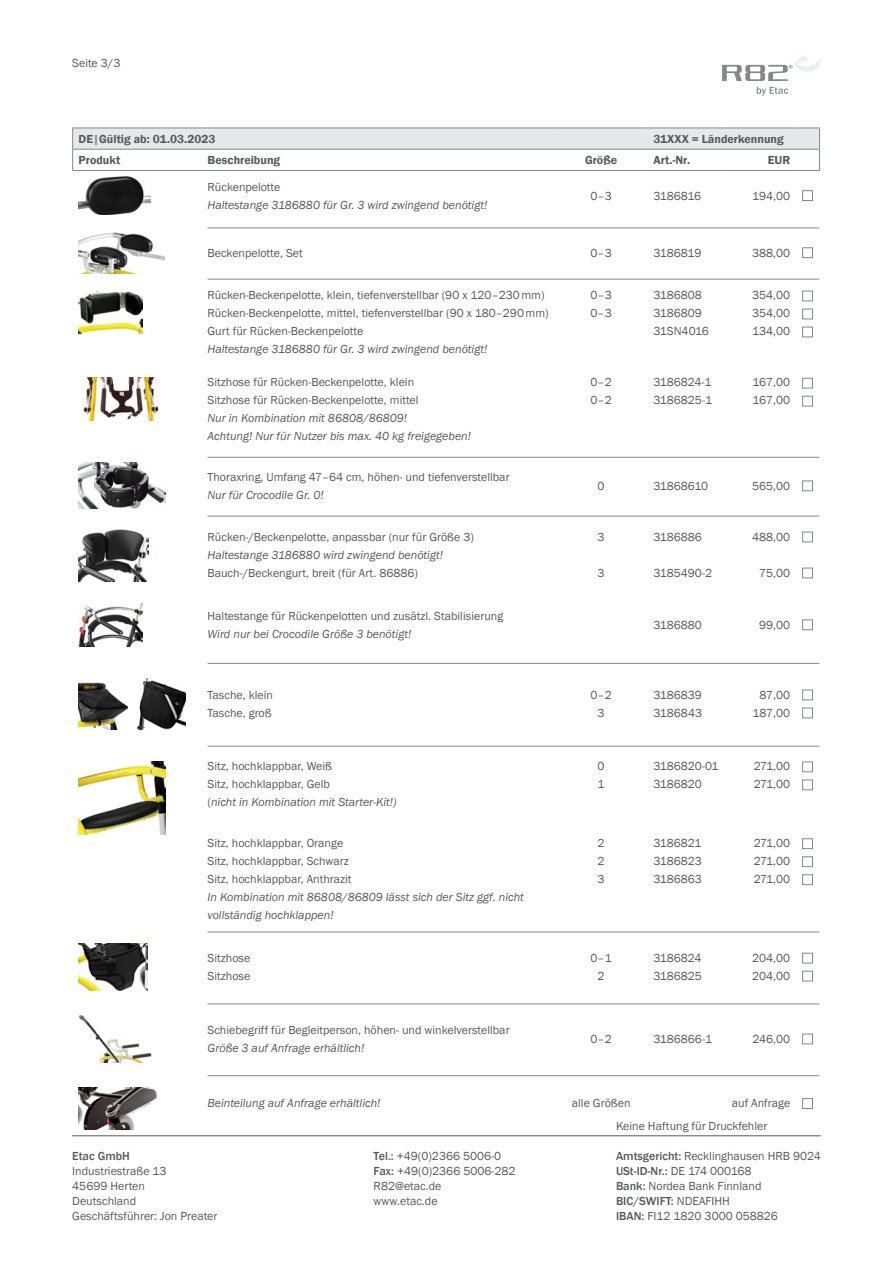
<style>
.page{position:relative;width:893px;height:1263px;background:#fff}
.page>*{position:absolute;margin:0;border:0;box-sizing:border-box;transform-origin:0 0}
.t1{font:12px/18px "Franklin Gothic";color:#58595b}
.t2{font:italic 12px/18px "Franklin Gothic";color:#58595b}
.t3{font:600 12px "Franklin Gothic";color:#58595b}
.t4{font:12px/18px "Franklin Gothic";letter-spacing:-.045em;color:#58595b}
.t5{font:500 12px "Franklin Gothic";color:#58595b}
.t6{font:12px "Franklin Gothic";letter-spacing:-.02em;color:#58595b}
.s1{color:#84888c}
.s2{font-style:italic}
.s3{font-weight:500}
</style>
<div class="page">
<svg style="left:722px;top:56px;width:99px;height:25px"></svg>
<svg style="left:757px;top:87px;width:31px;height:9px"></svg>
<svg style="left:72px;top:128px;width:748px;height:43px"></svg>
<img style="left:79px;top:176px;width:71px;height:39px">
<div style="left:802px;top:190px;width:11px;height:11px;border:1px solid #84888c"></div>
<img style="left:79px;top:232px;width:86px;height:42px">
<hr style="left:208px;top:228px;width:611px;height:1px;background:#84888c">
<div style="left:802px;top:247px;width:11px;height:11px;border:1px solid #84888c"></div>
<hr style="left:208px;top:279px;width:611px;height:1px;background:#84888c">
<img style="left:79px;top:291px;width:63px;height:43px">
<div style="left:802px;top:291px;width:11px;height:10px;border:1px solid #84888c"></div>
<div style="left:802px;top:309px;width:11px;height:10px;border:1px solid #84888c"></div>
<div style="left:802px;top:327px;width:11px;height:10px;border:1px solid #84888c"></div>
<img style="left:83px;top:378px;width:76px;height:43px">
<div style="left:802px;top:378px;width:11px;height:10px;border:1px solid #84888c"></div>
<div style="left:802px;top:396px;width:11px;height:10px;border:1px solid #84888c"></div>
<img style="left:79px;top:463px;width:86px;height:46px">
<hr style="left:208px;top:457px;width:611px;height:1px;background:#84888c">
<div style="left:802px;top:480px;width:11px;height:11px;border:1px solid #84888c"></div>
<hr style="left:208px;top:516px;width:611px;height:1px;background:#84888c">
<img style="left:79px;top:529px;width:70px;height:53px">
<div style="left:802px;top:532px;width:11px;height:10px;border:1px solid #84888c"></div>
<div style="left:802px;top:568px;width:11px;height:10px;border:1px solid #84888c"></div>
<img style="left:79px;top:603px;width:63px;height:43px">
<div style="left:802px;top:619px;width:11px;height:11px;border:1px solid #84888c"></div>
<hr style="left:208px;top:663px;width:611px;height:1px;background:#84888c">
<img style="left:79px;top:682px;width:49px;height:47px">
<img style="left:137px;top:679px;width:48px;height:50px">
<div style="left:802px;top:690px;width:11px;height:10px;border:1px solid #84888c"></div>
<div style="left:802px;top:708px;width:11px;height:10px;border:1px solid #84888c"></div>
<hr style="left:208px;top:746px;width:611px;height:1px;background:#84888c">
<img style="left:79px;top:761px;width:86px;height:73px">
<div style="left:802px;top:761px;width:11px;height:11px;border:1px solid #84888c"></div>
<div style="left:802px;top:779px;width:11px;height:11px;border:1px solid #84888c"></div>
<div style="left:802px;top:838px;width:11px;height:11px;border:1px solid #84888c"></div>
<div style="left:802px;top:856px;width:11px;height:11px;border:1px solid #84888c"></div>
<div style="left:802px;top:874px;width:11px;height:11px;border:1px solid #84888c"></div>
<hr style="left:208px;top:932px;width:611px;height:1px;background:#84888c">
<img style="left:79px;top:943px;width:69px;height:48px">
<div style="left:802px;top:953px;width:11px;height:10px;border:1px solid #84888c"></div>
<div style="left:802px;top:971px;width:11px;height:10px;border:1px solid #84888c"></div>
<hr style="left:208px;top:1003px;width:611px;height:1px;background:#84888c">
<img style="left:79px;top:1015px;width:73px;height:47px">
<div style="left:802px;top:1034px;width:11px;height:10px;border:1px solid #84888c"></div>
<hr style="left:208px;top:1075px;width:611px;height:1px;background:#84888c">
<img style="left:79px;top:1087px;width:78px;height:43px">
<div style="left:802px;top:1098px;width:11px;height:11px;border:1px solid #84888c"></div>
<hr style="left:72px;top:1135px;width:749px;height:1px;background:#58595b">
<p class="t1" style="left:72px;top:54px;width:50px">Seite 3/3</p>
<p class="t3" style="left:79px;top:131px;width:138px">DE<span class="s1">|</span>Gültig ab: 01.03.2023</p>
<p class="t3" style="left:653px;top:131px;width:132px">31XXX = Länderkennung</p>
<p class="t3" style="left:79px;top:153px;width:43px">Produkt</p>
<p class="t3" style="left:208px;top:153px;width:74px">Beschreibung</p>
<p class="t3" style="left:585px;top:153px;width:34px">Größe</p>
<p class="t3" style="left:653px;top:153px;width:38px">Art.-Nr.</p>
<p class="t3" style="left:768px;top:153px;width:24px">EUR</p>
<p class="t1" style="left:208px;top:178px;width:74px">Rückenpelotte</p>
<p class="t2" style="left:208px;top:196px;width:281px">Haltestange 3186880 für Gr. 3 wird zwingend benötigt!</p>
<p class="t1" style="left:591px;top:187px;width:23px">0–3</p>
<p class="t6" style="left:653px;top:188px;width:49px">3186816</p>
<p class="t1" style="left:752px;top:187px;width:39px">194,00</p>
<p class="t1" style="left:208px;top:244px;width:97px">Beckenpelotte, Set</p>
<p class="t1" style="left:591px;top:244px;width:23px">0–3</p>
<p class="t1" style="left:653px;top:244px;width:49px">3186819</p>
<p class="t1" style="left:752px;top:244px;width:40px">388,00</p>
<p class="t1" style="left:208px;top:286px;width:343px">Rücken-Beckenpelotte, klein, tiefenverstellbar (90 x 120–230mm)<br>Rücken-Beckenpelotte, mittel, tiefenverstellbar (90 x 180–290mm)<br>Gurt für Rücken-Beckenpelotte</p>
<p class="t2" style="left:208px;top:340px;width:281px">Haltestange 3186880 für Gr. 3 wird zwingend benötigt!</p>
<p class="t1" style="left:591px;top:286px;width:23px">0–3<br>0–3</p>
<p class="t1" style="left:653px;top:286px;width:57px">3186808<br>3186809<br>31SN4016</p>
<p class="t1" style="left:752px;top:286px;width:40px;text-align:justify">354,00<br>354,00<br>134,00</p>
<p class="t1" style="left:208px;top:373px;width:213px">Sitzhose für Rücken-Beckenpelotte, klein<br>Sitzhose für Rücken-Beckenpelotte, mittel</p>
<p class="t2" style="left:208px;top:409px;width:265px">Nur in Kombination mit 86808/86809!<br>Achtung! Nur für Nutzer bis max. 40 kg freigegeben!</p>
<p class="t1" style="left:208px;top:468px;width:304px">Thoraxring, Umfang 47–64 cm, höhen- und tiefenverstellbar</p>
<p class="t2" style="left:208px;top:486px;width:118px">Nur für Crocodile Gr. 0!</p>
<p class="t1" style="left:208px;top:528px;width:268px">Rücken-/Beckenpelotte, anpassbar (nur für Größe 3)</p>
<p class="t2" style="left:208px;top:546px;width:237px">Haltestange 3186880 wird zwingend benötigt!</p>
<p class="t1" style="left:208px;top:564px;width:212px">Bauch-/Beckengurt, breit (für Art. 86886)</p>
<p class="t1" style="left:208px;top:607px;width:297px">Haltestange für Rückenpelotten und zusätzl. Stabilisierung</p>
<p class="t2" style="left:208px;top:625px;width:205px">Wird nur bei Crocodile Größe 3 benötigt!</p>
<p class="t1" style="left:591px;top:373px;width:23px">0–2<br>0–2</p>
<p class="t1" style="left:653px;top:373px;width:60px">3186824-1<br>3186825-1</p>
<p class="t1" style="left:752px;top:373px;width:39px">167,00<br>167,00</p>
<p class="t1" style="left:598px;top:477px;width:9px">0</p>
<p class="t1" style="left:653px;top:477px;width:56px">31868610</p>
<p class="t1" style="left:752px;top:477px;width:40px">565,00</p>
<p class="t1" style="left:598px;top:528px;width:9px">3</p>
<p class="t1" style="left:598px;top:564px;width:9px">3</p>
<p class="t1" style="left:653px;top:528px;width:50px">3186886</p>
<p class="t1" style="left:653px;top:564px;width:60px">3185490-2</p>
<p class="t1" style="left:752px;top:528px;width:40px">488,00</p>
<p class="t1" style="left:759px;top:564px;width:33px">75,00</p>
<p class="t1" style="left:653px;top:616px;width:50px">3186880</p>
<p class="t1" style="left:759px;top:616px;width:33px">99,00</p>
<p class="t1" style="left:208px;top:686px;width:67px">Tasche, klein<br>Tasche, groß</p>
<p class="t1" style="left:591px;top:686px;width:23px;text-align:center">0–2<br>3</p>
<p class="t1" style="left:653px;top:686px;width:50px">3186839<br>3186843</p>
<p class="t1" style="left:753px;top:686px;width:39px;text-align:center">87,00<br>187,00</p>
<p class="t1" style="left:208px;top:757px;width:191px">Sitz, hochklappbar, Weiß<br>Sitz, hochklappbar, Gelb<br>(<span class="s2">nicht in Kombination mit Starter-Kit!)</span></p>
<p class="t1" style="left:598px;top:757px;width:9px">0<br>1</p>
<p class="t1" style="left:653px;top:757px;width:67px">3186820-01<br>3186820</p>
<p class="t4" style="left:754px;top:757px;width:38px">271,00<br>271,00</p>
<p class="t1" style="left:208px;top:834px;width:146px">Sitz, hochklappbar, Orange<br>Sitz, hochklappbar, Schwarz<br>Sitz, hochklappbar, Anthrazit</p>
<p class="t2" style="left:208px;top:888px;width:318px">In Kombination mit 86808/86809 lässt sich der Sitz ggf. nicht vollständig hochklappen!</p>
<p class="t1" style="left:598px;top:834px;width:9px;text-align:justify">2<br>2<br>3</p>
<p class="t1" style="left:653px;top:834px;width:50px;text-align:justify">3186821<br>3186823<br>3186863</p>
<p class="t1" style="left:754px;top:834px;width:38px;text-align:justify">271,00<br>271,00<br>271,00</p>
<p class="t1" style="left:208px;top:949px;width:44px">Sitzhose<br>Sitzhose</p>
<p class="t1" style="left:591px;top:949px;width:23px;text-align:center">0–1<br>2</p>
<p class="t1" style="left:653px;top:949px;width:50px">3186824<br>3186825</p>
<p class="t1" style="left:752px;top:949px;width:40px">204,00<br>204,00</p>
<p class="t1" style="left:208px;top:1021px;width:304px">Schiebegriff für Begleitperson, höhen- und winkelverstellbar</p>
<p class="t2" style="left:208px;top:1039px;width:158px">Größe 3 auf Anfrage erhältlich!</p>
<p class="t1" style="left:591px;top:1030px;width:23px">0–2</p>
<p class="t1" style="left:653px;top:1030px;width:60px">3186866-1</p>
<p class="t1" style="left:753px;top:1030px;width:39px">246,00</p>
<p class="t2" style="left:208px;top:1094px;width:174px">Beinteilung auf Anfrage erhältlich!</p>
<p class="t1" style="left:572px;top:1094px;width:60px">alle Größen</p>
<p class="t1" style="left:732px;top:1094px;width:60px">auf Anfrage</p>
<p class="t5" style="left:72px;top:1149px;width:59px">Etac GmbH</p>
<p class="t1" style="left:72px;top:1164px;width:147px;line-height:15px">Industriestraße 13<br>45699 Herten<br>Deutschland<br>Geschäftsführer: Jon Preater</p>
<p class="t1" style="left:616px;top:1117px;width:153px">Keine Haftung für Druckfehler</p>
<p class="t1" style="left:374px;top:1149px;width:143px;line-height:15px"><span class="s3">Tel.:</span> +49(0)2366 5006-0<br><span class="s3">Fax:</span> +49(0)2366 5006-282<br>R82@etac.de<br>www.etac.de</p>
<p class="t1" style="left:616px;top:1149px;width:206px;line-height:15px"><span class="s3">Amtsgericht:</span> Recklinghausen HRB 9024<br><span class="s3">USt-ID-Nr.:</span> DE 174 000168<br><span class="s3">Bank:</span> Nordea Bank Finnland<br><span class="s3">BIC/SWIFT:</span> NDEAFIHH<br><span class="s3">IBAN:</span> FI12 1820 3000 058826</p>
</div>
